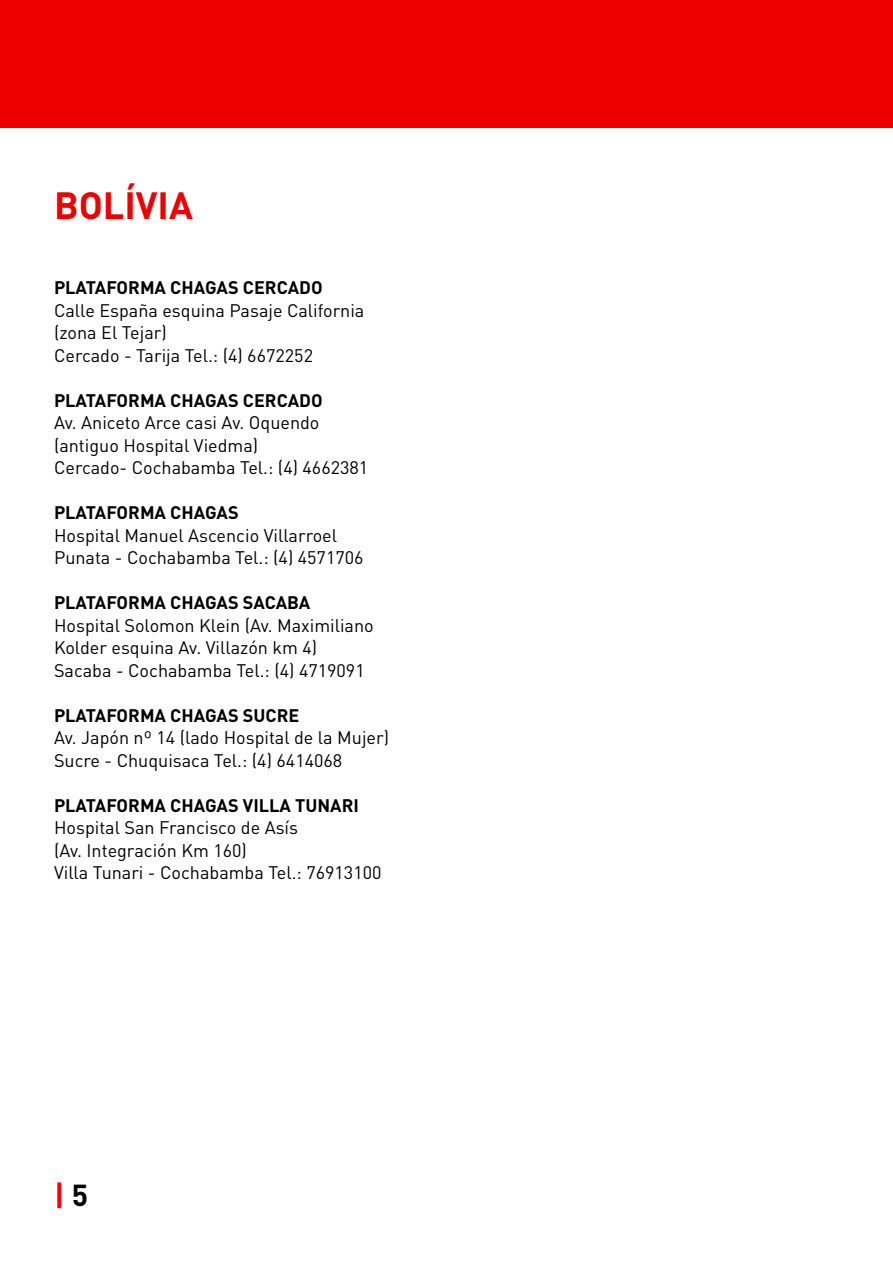
<style>
.page{position:relative;width:893px;height:1263px;background:#fff}
.page>*{position:absolute;margin:0;border:0;box-sizing:border-box;transform-origin:0 0}
.t1{font:700 37.5px "DIN Pro";color:#e00}
.t2{font:700 30px "DIN Pro";color:#f00}
.t3{font:18px/22.5px "DIN Pro";color:#000}
.t4{font:700 18px "DIN Pro";color:#000}
.s1{color:#000}
</style>
<div class="page">
<div style="left:0;top:0;width:893px;height:128px;background:#e00"></div>
<h1 class="t1" style="left:54px;top:174px;width:140px">BOLÍVIA</h1>
<p class="t4" style="left:54px;top:273px;width:270px">PLATAFORMA CHAGAS CERCADO</p>
<p class="t3" style="left:54px;top:297px;width:312px">Calle España esquina Pasaje California (zona El Tejar)<br>Cercado - Tarija Tel.: (4) 6672252</p>
<p class="t4" style="left:54px;top:385px;width:270px">PLATAFORMA CHAGAS CERCADO</p>
<p class="t3" style="left:54px;top:410px;width:316px">Av. Aniceto Arce casi Av. Oquendo (antiguo Hospital Viedma)<br>Cercado- Cochabamba Tel.: (4) 4662381</p>
<p class="t4" style="left:54px;top:498px;width:186px">PLATAFORMA CHAGAS</p>
<p class="t3" style="left:54px;top:522px;width:311px">Hospital Manuel Ascencio Villarroel<br>Punata - Cochabamba Tel.: (4) 4571706</p>
<p class="t4" style="left:54px;top:588px;width:258px">PLATAFORMA CHAGAS SACABA</p>
<p class="t3" style="left:54px;top:612px;width:321px">Hospital Solomon Klein (Av. Maximiliano<br>Kolder esquina Av. Villazón km 4)<br>Sacaba - Cochabamba Tel.: (4) 4719091</p>
<p class="t4" style="left:54px;top:700px;width:247px">PLATAFORMA CHAGAS SUCRE</p>
<p class="t3" style="left:54px;top:725px;width:337px">Av. Japón nº 14 (lado Hospital de la Mujer)<br>Sucre - Chuquisaca Tel.: (4) 6414068</p>
<p class="t4" style="left:54px;top:790px;width:307px">PLATAFORMA CHAGAS VILLA TUNARI</p>
<p class="t3" style="left:54px;top:815px;width:329px">Hospital San Francisco de Asís<br>(Av. Integración Km 160)<br>Villa Tunari - Cochabamba Tel.: 76913100</p>
<h2 class="t2" style="left:54px;top:1170px;width:35px">| <span class="s1">5</span></h2>
</div>
